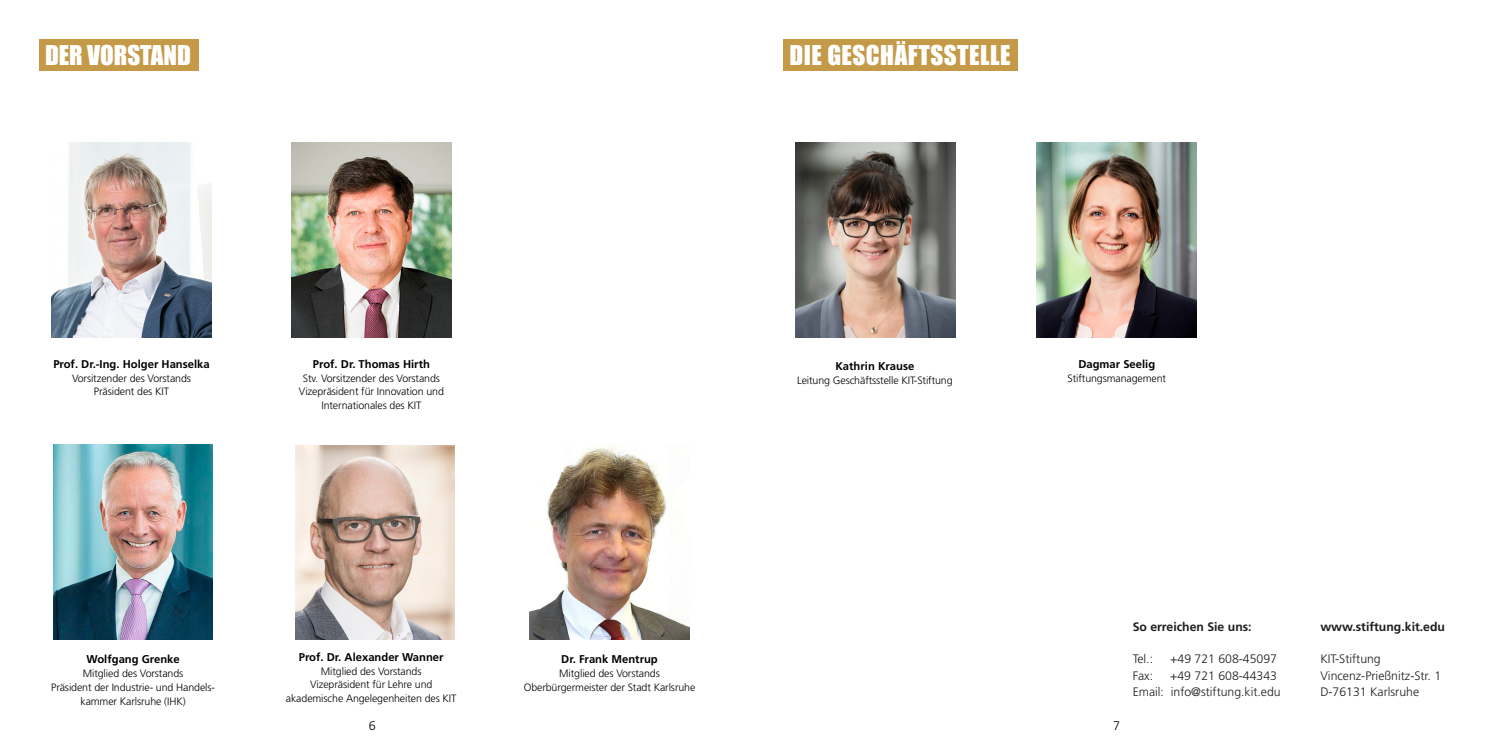
<style>
.page{position:relative;width:1489px;height:745px;background:#fff}
.page>*{position:absolute;margin:0;border:0;box-sizing:border-box;transform-origin:0 0}
.t1{font:25px "Impact";letter-spacing:.02em;color:#fff}
.t2{font:25px "Impact";color:#fff}
.t3{font:300 12.5px "Frutiger LT Std";color:#000}
.t4{font:300 12.25px/16.2px "Frutiger LT Std";color:#1d1d1b}
.t5{font:700 12.25px "Frutiger LT Std";color:#1d1d1b}
.t6{font:700 11.25px "Frutiger LT Std";color:#000}
.t7{font:300 10.62px/13.8px "Frutiger LT Std";letter-spacing:-.01em;color:#000;text-align:center}
</style>
<div class="page">
<div style="left:783px;top:39px;width:235px;height:32px;background:#c49a48"></div>
<img style="left:795px;top:142px;width:160px;height:195px">
<img style="left:1036px;top:142px;width:160px;height:195px">
<div style="left:39px;top:39px;width:159px;height:32px;background:#c49a48"></div>
<img style="left:292px;top:142px;width:159px;height:195px">
<img style="left:53px;top:444px;width:160px;height:195px">
<img style="left:530px;top:445px;width:159px;height:194px">
<img style="left:295px;top:445px;width:159px;height:194px">
<img style="left:52px;top:143px;width:159px;height:194px">
<h1 class="t2" style="left:45px;top:36px;width:147px">DER VORSTAND</h1>
<h1 class="t1" style="left:789px;top:36px;width:222px">DIE GESCHÄFTSSTELLE</h1>
<p class="t6" style="left:53px;top:357px;width:158px">Prof. Dr.-Ing. Holger Hanselka</p>
<p class="t7" style="left:72px;top:371px;width:120px">Vorsitzender des Vorstands<br>Präsident des KIT</p>
<p class="t6" style="left:313px;top:357px;width:118px">Prof. Dr. Thomas Hirth</p>
<p class="t7" style="left:299px;top:371px;width:146px">Stv. Vorsitzender des Vorstands<br>Vizepräsident für Innovation und<br>Internationales des KIT</p>
<p class="t6" style="left:835px;top:359px;width:80px">Kathrin Krause</p>
<p class="t7" style="left:797px;top:373px;width:157px">Leitung Geschäftsstelle KIT-Stiftung</p>
<p class="t6" style="left:1078px;top:357px;width:78px">Dagmar Seelig</p>
<p class="t7" style="left:1067px;top:371px;width:100px">Stiftungsmanagement</p>
<p class="t6" style="left:86px;top:652px;width:95px">Wolfgang Grenke</p>
<p class="t7" style="left:51px;top:666px;width:165px">Mitglied des Vorstands<br>Präsident der Industrie- und Handels&shy;kammer Karlsruhe (IHK)</p>
<p class="t6" style="left:299px;top:649px;width:146px">Prof. Dr. Alexander Wanner</p>
<p class="t7" style="left:286px;top:663px;width:172px">Mitglied des Vorstands<br>Vizepräsident für Lehre und akademische Angelegenheiten des KIT</p>
<p class="t6" style="left:561px;top:652px;width:98px">Dr. Frank Mentrup</p>
<p class="t7" style="left:523px;top:666px;width:173px">Mitglied des Vorstands<br>Oberbürgermeister der Stadt Karlsruhe</p>
<p class="t3" style="left:369px;top:717px;width:8px">6</p>
<p class="t3" style="left:1113px;top:717px;width:8px">7</p>
<p class="t5" style="left:1132px;top:619px;width:120px">So erreichen Sie uns:</p>
<p class="t4" style="left:1132px;top:650px;width:22px">Tel.:</p>
<p class="t4" style="left:1170px;top:650px;width:108px">+49 721 608-45097</p>
<p class="t4" style="left:1132px;top:667px;width:22px">Fax:</p>
<p class="t4" style="left:1132px;top:667px;width:149px;text-indent:37px">+49 721 608-44343<br>Email: info@stiftung.kit.edu</p>
<p class="t5" style="left:1320px;top:619px;width:126px">www.stiftung.kit.edu</p>
<p class="t4" style="left:1320px;top:650px;width:122px">KIT-Stiftung<br>Vincenz-Prießnitz-Str. 1<br>D-76131 Karlsruhe</p>
</div>
